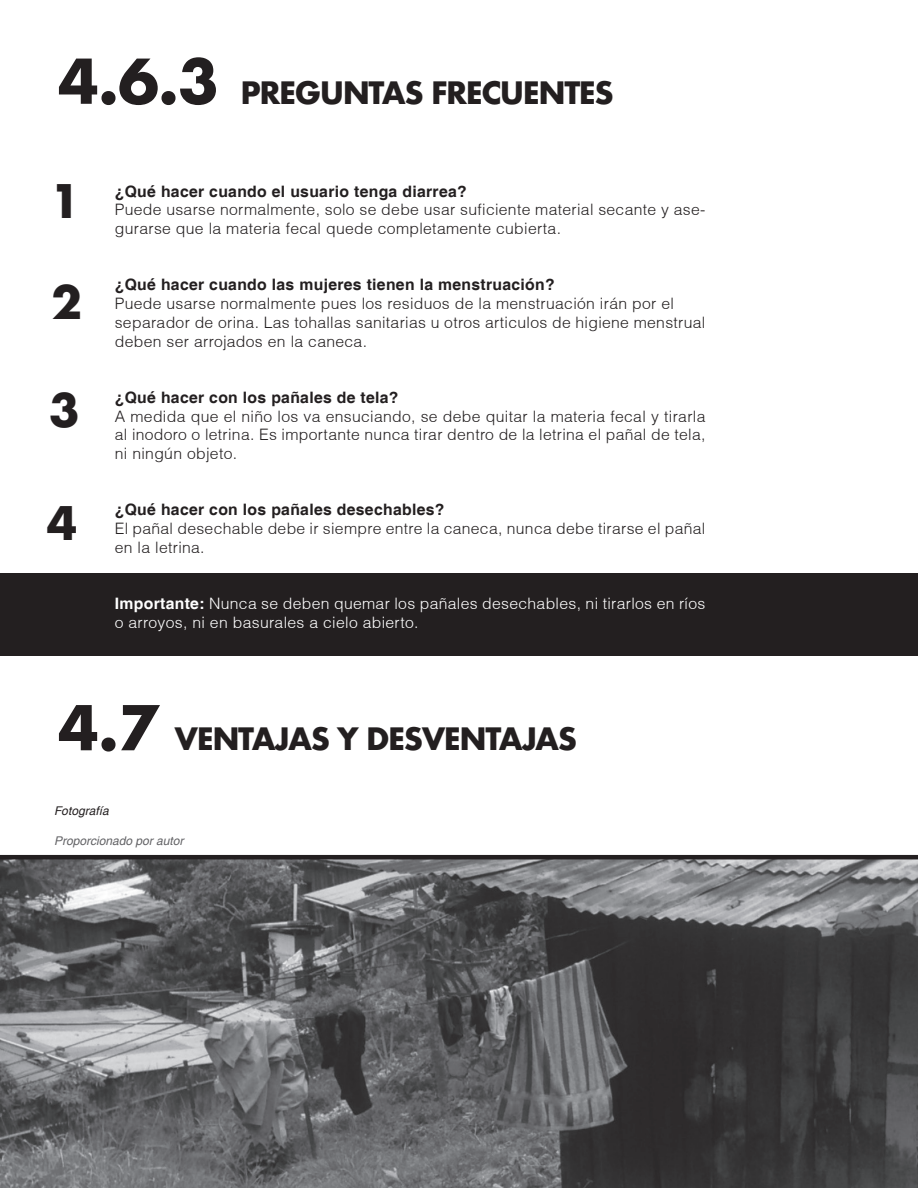
<style>
.page{position:relative;width:918px;height:1188px;background:#fff}
.page>*{position:absolute;margin:0;border:0;box-sizing:border-box;transform-origin:0 0}
.t1{font:700 45px "Futura";color:#231f20}
.t2{font:700 30px "Futura";letter-spacing:-.05em;color:#231f20}
.t3{font:300 15.75px/18.8px "Helvetica";letter-spacing:.02em;color:#231f20}
.t4{font:700 15.75px "Helvetica";letter-spacing:.02em;color:#231f20}
.t5{font:300 15.75px/18.8px "Helvetica";letter-spacing:.02em;color:#fff}
.t6{font:italic 12px "Helvetica";color:#636366}
.t7{font:italic 12px "Helvetica";color:#231f20}
.s1{font-size:60px}
.s2{font-weight:700}
</style>
<div class="page">
<svg style="left:0;top:855px;width:918px;height:333px;background:#5d5d5f"></svg>
<div style="left:0;top:573px;width:918px;height:83px;background:#231f20"></div>
<h2 class="t2" style="left:58px;top:71px;width:557px"><span class="s1">4.6.3</span> PREGUNTAS FRECUENTES</h2>
<h1 class="t1" style="left:50px;top:168px;width:32px">1</h1>
<h1 class="t1" style="left:52px;top:270px;width:32px">2</h1>
<h1 class="t1" style="left:49px;top:378px;width:32px">3</h1>
<h1 class="t1" style="left:47px;top:491px;width:32px">4</h1>
<p class="t4" style="left:115px;top:182px;width:353px">¿Qué hacer cuando el usuario tenga diarrea?</p>
<p class="t3" style="left:115px;top:200px;width:592px">Puede usarse normalmente, solo se debe usar suficiente material secante y ase&shy;gurarse que la materia fecal quede completamente cubierta.</p>
<p class="t4" style="left:115px;top:275px;width:442px">¿Qué hacer cuando las mujeres tienen la menstruación?</p>
<p class="t3" style="left:115px;top:294px;width:592px">Puede usarse normalmente pues los residuos de la menstruación irán por el separador de orina. Las tohallas sanitarias u otros articulos de higiene menstrual deben ser arrojados en la caneca.</p>
<p class="t4" style="left:115px;top:388px;width:285px">¿Qué hacer con los pañales de tela?</p>
<p class="t3" style="left:115px;top:406px;width:592px;text-align:justify">A medida que el niño los va ensuciando, se debe quitar la materia fecal y tirarla al inodoro o letrina. Es importante nunca tirar dentro de la letrina el pañal de tela, ni ningún objeto.</p>
<p class="t4" style="left:115px;top:500px;width:331px">¿Qué hacer con los pañales desechables?</p>
<p class="t3" style="left:115px;top:519px;width:592px">El pañal desechable debe ir siempre entre la caneca, nunca debe tirarse el pañal en la letrina.</p>
<p class="t5" style="left:115px;top:594px;width:592px"><span class="s2">Importante:</span> Nunca se deben quemar los pañales desechables, ni tirarlos en ríos o arroyos, ni en basurales a cielo abierto.</p>
<h2 class="t2" style="left:58px;top:717px;width:521px"><span class="s1">4.7</span> VENTAJAS Y DESVENTAJAS</h2>
<p class="t7" style="left:54px;top:803px;width:56px">Fotografía</p>
<p class="t6" style="left:54px;top:833px;width:131px">Proporcionado por autor</p>
</div>
